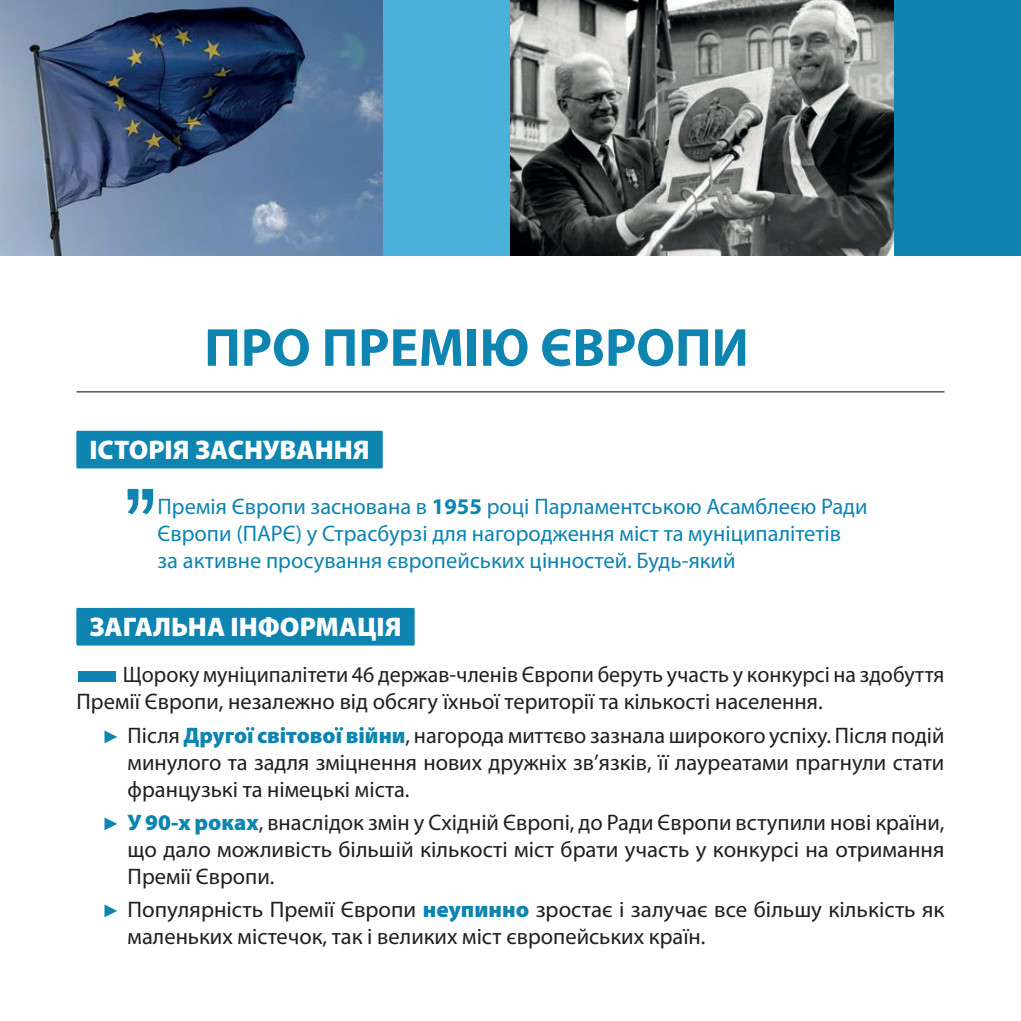
<style>
.page{position:relative;width:1021px;height:1021px;background:#fff}
.page>*{position:absolute;margin:0;border:0;box-sizing:border-box;transform-origin:0 0}
.t1{font:700 54px "Myriad Pro";color:#0e84b1}
.t2{font:900 27px "Myriad Pro";color:#fff}
.t3{font:22.5px/27px "Myriad Pro";color:#231f20}
.t4{font:22.5px/27px "Myriad Pro";color:#0e84b1}
.s1{font-weight:700}
.s2{color:#0e84b1}
.s3{font-family:"Arial";font-size:18px;color:#0e84b1}
.s4{font-weight:900;color:#0e84b1}
</style>
<div class="page">
<div style="left:383px;top:0;width:127px;height:255px;background:#4bb1db"></div>
<hr style="left:77px;top:391px;width:867px;height:1px;background:#231f20">
<div style="left:77px;top:432px;width:305px;height:36px;background:#0e84b1"></div>
<div style="left:77px;top:431px;width:305px;height:36px;background:#0e84b1"></div>
<div style="left:77px;top:609px;width:337px;height:36px;background:#0e84b1"></div>
<div style="left:77px;top:608px;width:337px;height:36px;background:#0e84b1"></div>
<svg style="left:128px;top:489px;width:25px;height:25px"></svg>
<img style="left:0;top:0;width:383px;height:255px">
<div style="left:893px;top:0;width:127px;height:255px;background:#1083b0"></div>
<img style="left:510px;top:0;width:383px;height:255px">
<h1 class="t1" style="left:204px;top:312px;width:546px">ПРО ПРЕМІЮ ЄВРОПИ</h1>
<p class="t2" style="left:89px;top:431px;width:282px">ІСТОРІЯ ЗАСНУВАННЯ</p>
<p class="t4" style="left:158px;top:493px;width:711px">Премія Європи заснована в <span class="s1">1955</span> році Парламентською Асамблеєю Ради<br>Європи (ПАРЄ) у Страсбурзі для нагородження міст та муніципалітетів<br>за активне просування європейських цінностей. Будь-який</p>
<p class="t2" style="left:89px;top:609px;width:314px">ЗАГАЛЬНА ІНФОРМАЦІЯ</p>
<p class="t3" style="left:77px;top:660px;width:869px"><span class="s2">■</span>Щороку муніципалітети 46 держав-членів Європи беруть участь у конкурсі на здобуття<br>Премії Європи, незалежно від обсягу їхньої території та кількості населення.</p>
<p class="t3" style="left:128px;top:721px;width:818px;text-align:justify;text-indent:-26px"><span class="s3">►</span> Після <span class="s4">Другої світової війни</span>, нагорода миттєво зазнала широкого успіху. Після подій минулого та задля зміцнення нових дружніх зв’язків, її лауреатами прагнули стати французькі та німецькі міста.</p>
<p class="t3" style="left:128px;top:808px;width:818px;text-align:justify;text-indent:-26px"><span class="s3">►</span> <span class="s4">У 90-х роках</span>, внаслідок змін у Східній Європі, до Ради Європи вступили нові країни, що дало можливість більшій кількості міст брати участь у конкурсі на отримання Премії Європи.</p>
<p class="t3" style="left:128px;top:896px;width:818px;text-indent:-26px"><span class="s3">►</span> Популярність Премії Європи <span class="s4">неупинно</span> зростає і залучає все більшу кількість як маленьких містечок, так і великих міст європейських країн.</p>
</div>
